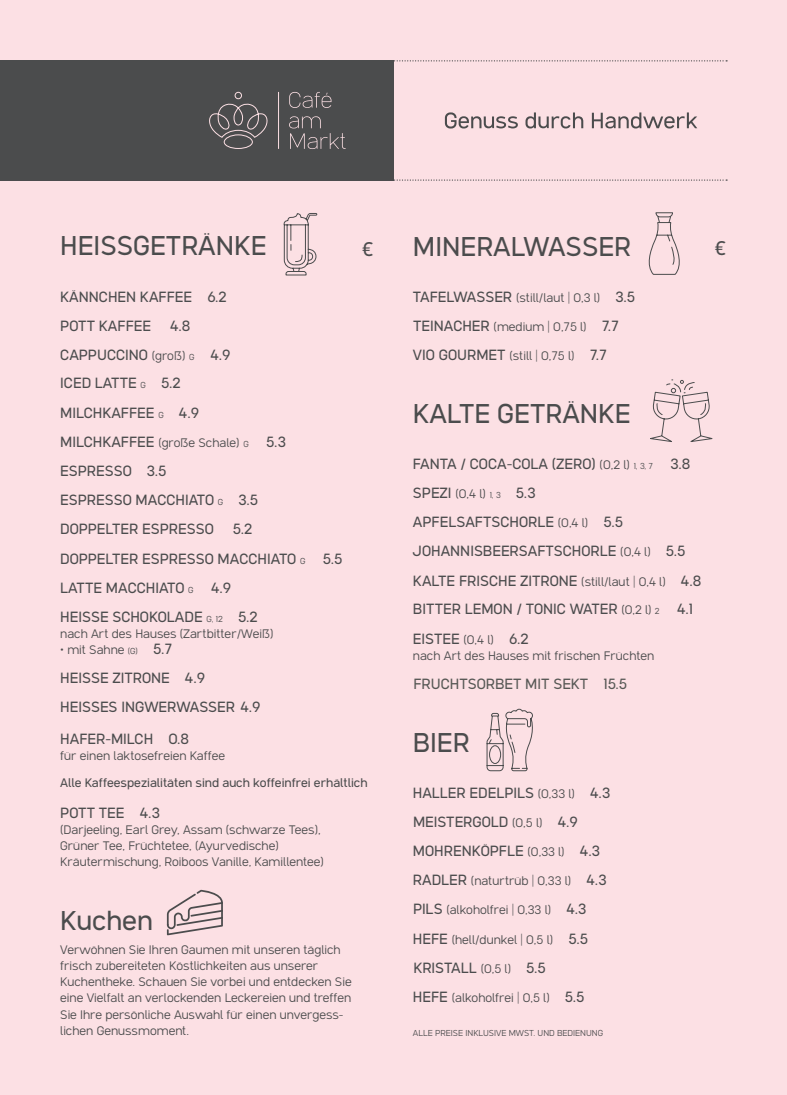
<style>
.page{position:relative;width:787px;height:1095px;background:#fce0e4}
.page>*{position:absolute;margin:0;border:0;box-sizing:border-box;transform-origin:0 0}
.t1{font:500 27.5px "Compose";color:#4b4c4d}
.t2{font:500 20px "Compose";color:#4b4c4d}
.t3{font:500 15px/29px "Compose";color:#4b4c4d}
.t4{font:500 15px "Compose";color:#575855}
.t5{font:12.5px/16.2px "Compose";color:#4b4c4d}
.t6{font:500 12.5px "Compose";color:#4b4c4d}
.t7{font:8.75px "Compose";color:#4b4c4d}
.s1{font-weight:400;font-size:12.5px}
.s2{font-weight:400;font-size:8.75px}
.s3{font-weight:300}
.s4{font-size:8.75px}
.s5{font-weight:500;font-size:15px}
</style>
<div class="page">
<div style="left:0;top:60px;width:393px;height:121px;background:#4b4c4d"></div>
<div style="left:224px;top:134px;width:29px;height:15px;border:1px solid #fce0e4;border-radius:50%"></div>
<svg style="left:209px;top:103px;width:59px;height:35px"></svg>
<div style="left:235px;top:92px;width:7px;height:7px;border:1px solid #fce0e4;border-radius:50%"></div>
<svg style="left:289px;top:116px;width:56px;height:33px"></svg>
<svg style="left:289px;top:92px;width:42px;height:16px"></svg>
<hr style="left:278px;top:92px;width:1px;height:57px;background:#fce0e4">
<svg style="left:486px;top:708px;width:47px;height:64px"></svg>
<svg style="left:650px;top:379px;width:63px;height:63px"></svg>
<svg style="left:648px;top:212px;width:32px;height:63px"></svg>
<svg style="left:445px;top:112px;width:252px;height:17px"></svg>
<svg style="left:393px;top:179px;width:334px;height:2px"></svg>
<svg style="left:393px;top:60px;width:334px;height:1px"></svg>
<svg style="left:283px;top:213px;width:35px;height:63px"></svg>
<svg style="left:167px;top:890px;width:56px;height:45px"></svg>
<h1 class="t1" style="left:60px;top:231px;width:208px">HEISSGETRÄNKE</h1>
<h2 class="t2" style="left:362px;top:238px;width:13px">€</h2>
<p class="t3" style="left:60px;top:283px;width:168px">KÄNNCHEN KAFFEE 6.2<br>POTT KAFFEE</p>
<p class="t3" style="left:60px;top:312px;width:172px;line-height:28.6px;text-indent:110px">4.8<br>CAPPUCCINO <span class="s1">(groß)</span> <span class="s2">G</span> 4.9<br>ICED LATTE <span class="s2">G</span> 5.2</p>
<p class="t3" style="left:60px;top:399px;width:227px">MILCHKAFFEE <span class="s2">G</span> 4.9<br>MILCHKAFFEE <span class="s1">(große Schale)</span> <span class="s2">G</span> 5.3<br>ESPRESSO 3.5<br>ESPRESSO MACCHIATO <span class="s2">G</span> 3.5<br>DOPPELTER ESPRESSO</p>
<p class="t3" style="left:60px;top:515px;width:284px;text-indent:172px">5.2<br>DOPPELTER ESPRESSO MACCHIATO <span class="s2">G</span> 5.5<br>LATTE MACCHIATO <span class="s2">G</span> 4.9</p>
<p class="t3" style="left:60px;top:603px;width:199px">HEISSE SCHOKOLADE <span class="s2">G, 12</span> 5.2</p>
<p class="t5" style="left:60px;top:626px;width:215px">nach Art des Hauses (Zartbitter/Weiß)</p>
<p class="t5" style="left:60px;top:643px;width:113px"><span class="s3">•</span> mit Sahne <span class="s4">(G)</span> <span class="s5">5.7</span></p>
<p class="t3" style="left:60px;top:665px;width:146px">HEISSE ZITRONE 4.9</p>
<p class="t3" style="left:60px;top:692px;width:202px;line-height:31.8px">HEISSES INGWERWASSER 4.9<br>HAFER-MILCH 0.8</p>
<p class="t5" style="left:60px;top:749px;width:166px">für einen laktosefreien Kaffee</p>
<p class="t6" style="left:60px;top:775px;width:309px">Alle Kaffeespezialitäten sind auch koffeinfrei erhältlich</p>
<p class="t3" style="left:60px;top:799px;width:101px">POTT TEE 4.3</p>
<p class="t5" style="left:60px;top:822px;width:265px">(Darjeeling, Earl Grey, Assam (schwarze Tees),<br>Grüner Tee, Früchtetee, (Ayurvedische)<br>Kräutermischung, Roiboos Vanille, Kamillentee)</p>
<h1 class="t1" style="left:60px;top:906px;width:94px">Kuchen</h1>
<p class="t5" style="left:60px;top:942px;width:293px">Verwöhnen Sie Ihren Gaumen mit unseren täglich frisch zubereiteten Köstlichkeiten aus unserer Kuchentheke. Schauen Sie vorbei und entdecken Sie eine Vielfalt an verlockenden Leckereien und treffen Sie Ihre persönliche Auswahl für einen unvergess&shy;lichen Genussmoment.</p>
<h1 class="t1" style="left:413px;top:231px;width:220px">MINERALWASSER</h1>
<p class="t5" style="left:413px;top:290px;width:224px"><span class="s5">TAFELWASSER</span> (still/laut | 0,3 l) <span class="s5">3.5</span></p>
<p class="t5" style="left:413px;top:319px;width:207px"><span class="s5">TEINACHER</span> (medium | 0,75 l) <span class="s5">7.7</span></p>
<p class="t3" style="left:413px;top:341px;width:195px">VIO GOURMET <span class="s1">(still | 0,75 l)</span> 7.7</p>
<h2 class="t2" style="left:715px;top:237px;width:13px">€</h2>
<h1 class="t1" style="left:413px;top:398px;width:219px">KALTE GETRÄNKE</h1>
<p class="t3" style="left:413px;top:450px;width:279px">FANTA / COCA-COLA (ZERO) <span class="s1">(0,2 l)</span> <span class="s2">1, 3, 7</span> 3.8<br>SPEZI <span class="s1">(0,4 l)</span> <span class="s2">1, 3</span> 5.3<br>APFELSAFTSCHORLE <span class="s1">(0,4 l)</span> 5.5<br>JOHANNISBEERSAFTSCHORLE <span class="s1">(0,4 l)</span> 5.5</p>
<p class="t3" style="left:413px;top:567px;width:290px">KALTE FRISCHE ZITRONE <span class="s1">(still/laut | 0,4 l)</span> 4.8</p>
<p class="t3" style="left:413px;top:596px;width:281px">BITTER LEMON / TONIC WATER <span class="s1">(0,2 l)</span> <span class="s2">2</span> 4.1</p>
<p class="t3" style="left:413px;top:625px;width:117px">EISTEE <span class="s1">(0,4 l)</span> 6.2</p>
<p class="t5" style="left:413px;top:648px;width:243px">nach Art des Hauses mit frischen Früchten</p>
<p class="t4" style="left:413px;top:675px;width:215px">FRUCHTSORBET MIT SEKT 15.5</p>
<h1 class="t1" style="left:413px;top:727px;width:58px">BIER</h1>
<p class="t3" style="left:413px;top:779px;width:199px">HALLER EDELPILS <span class="s1">(0,33 l)</span> 4.3</p>
<p class="t3" style="left:413px;top:808px;width:189px">MEISTERGOLD <span class="s1">(0,5 l)</span> 4.9<br>MOHRENKÖPFLE <span class="s1">(0,33 l)</span> 4.3</p>
<p class="t5" style="left:413px;top:873px;width:195px"><span class="s5">RADLER</span> (naturtrüb | 0,33 l) <span class="s5">4.3</span></p>
<p class="t5" style="left:413px;top:902px;width:175px"><span class="s5">PILS</span> (alkoholfrei | 0,33 l) <span class="s5">4.3</span></p>
<p class="t5" style="left:413px;top:932px;width:177px"><span class="s5">HEFE</span> (hell/dunkel | 0,5 l) <span class="s5">5.5</span></p>
<p class="t3" style="left:413px;top:954px;width:134px">KRISTALL <span class="s1">(0,5 l)</span> 5.5</p>
<p class="t5" style="left:413px;top:990px;width:173px"><span class="s5">HEFE</span> (alkoholfrei | 0,5 l) <span class="s5">5.5</span></p>
<p class="t7" style="left:413px;top:1028px;width:191px">ALLE PREISE INKLUSIVE MWST. UND BEDIENUNG</p>
</div>
